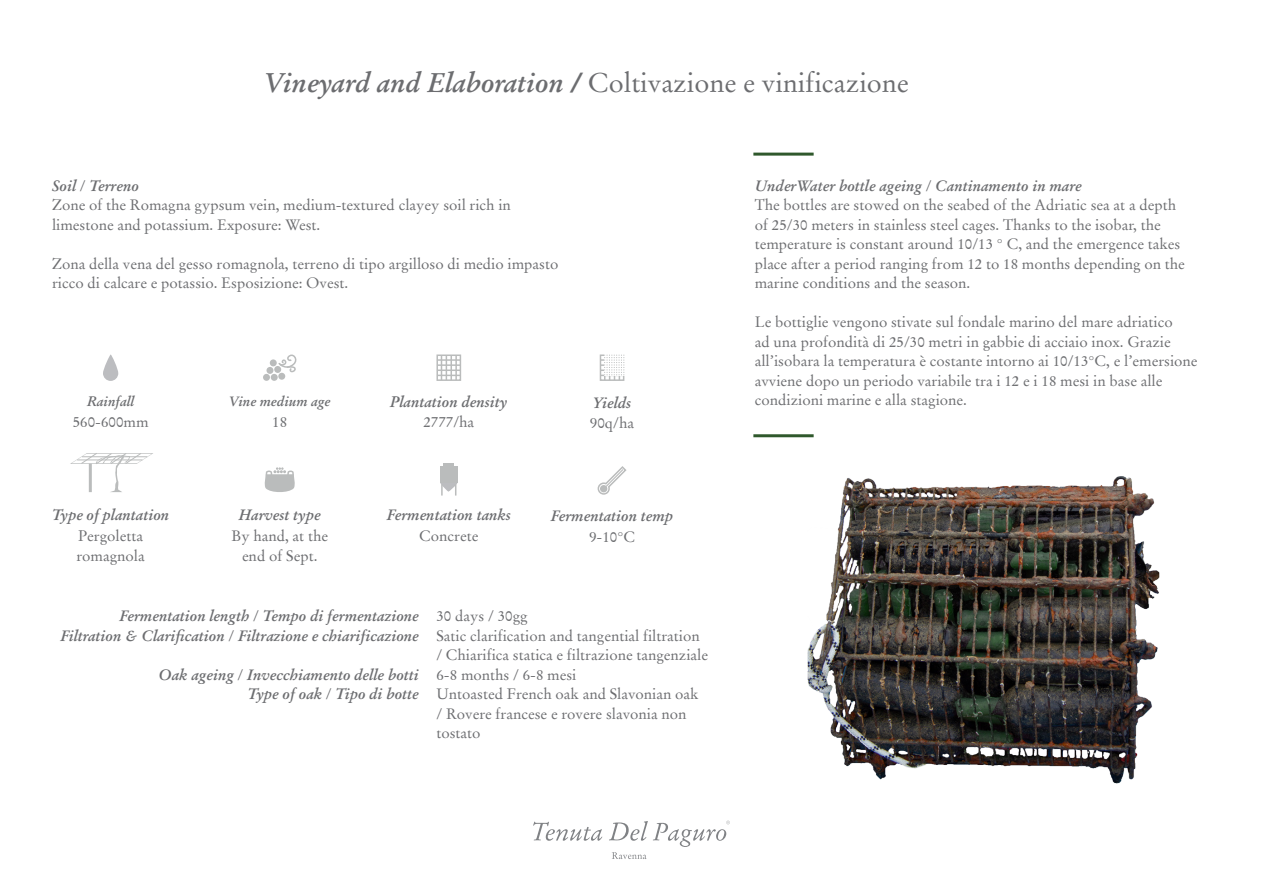
<style>
.page{position:relative;width:1263px;height:893px;background:#fff}
.page>*{position:absolute;margin:0;border:0;box-sizing:border-box;transform-origin:0 0}
.t1{font:27px "Stempel Garamond Roman";color:#6c6d70}
.t2{font:15px/19.5px "Stempel Garamond Roman";color:#6c6d70}
.t3{font:italic 700 15px/19.5px "Stempel Garamond";color:#6c6d70;text-align:right}
.t4{font:italic 700 15px "Stempel Garamond LT Std";color:#6c6d70}
.t5{font:italic 700 13.5px "Stempel Garamond LT Std";color:#6c6d70}
.s1{font-family:"Stempel Garamond LT Std";font-weight:700;font-style:italic}
.s2{font-family:"Stempel Garamond LT Std"}
.s3{font-family:"Stempel Garamond Roman";font-weight:400;font-style:normal}
.s4{font-family:"Stempel Garamond"}
</style>
<div class="page">
<img style="left:808px;top:476px;width:351px;height:307px">
<svg style="left:103px;top:354px;width:15px;height:27px"></svg>
<div style="left:270px;top:359px;width:7px;height:7px;background:#babcbc;border-radius:50%"></div>
<div style="left:274px;top:366px;width:7px;height:7px;background:#babcbc;border-radius:50%"></div>
<div style="left:263px;top:374px;width:7px;height:7px;background:#babcbc;border-radius:50%"></div>
<div style="left:266px;top:367px;width:7px;height:7px;background:#babcbc;border-radius:50%"></div>
<div style="left:278px;top:373px;width:7px;height:7px;background:#babcbc;border-radius:50%"></div>
<div style="left:271px;top:374px;width:7px;height:7px;background:#babcbc;border-radius:50%"></div>
<svg style="left:278px;top:354px;width:19px;height:19px"></svg>
<svg style="left:436px;top:354px;width:26px;height:27px"></svg>
<svg style="left:264px;top:467px;width:31px;height:25px"></svg>
<div style="left:440px;top:466px;width:17px;height:17px;background:#babcbc"></div>
<svg style="left:444px;top:464px;width:10px;height:2px"></svg>
<svg style="left:440px;top:483px;width:17px;height:13px"></svg>
<svg style="left:597px;top:466px;width:30px;height:29px"></svg>
<svg style="left:599px;top:354px;width:26px;height:27px"></svg>
<hr style="left:753px;top:153px;width:61px;height:3px;background:#2f582c">
<hr style="left:753px;top:434px;width:61px;height:3px;background:#2f582c">
<svg style="left:533px;top:822px;width:69px;height:19px"></svg>
<svg style="left:609px;top:821px;width:121px;height:38px"></svg>
<svg style="left:70px;top:453px;width:83px;height:39px"></svg>
<h1 class="t1" style="left:264px;top:66px;width:646px"><span class="s1">Vineyard and Elaboration /</span> Coltivazione e vinificazione</h1>
<p class="t3" style="left:52px;top:176px;width:88px"><span class="s2">Soil</span> <span class="s3">/</span> Terreno</p>
<p class="t2" style="left:52px;top:195px;width:460px">Zone of the Romagna gypsum vein, medium-textured clayey soil rich in limestone and potassium. Exposure: West.</p>
<p class="t2" style="left:52px;top:254px;width:508px">Zona della vena del gesso romagnola, terreno di tipo argilloso di medio impasto ricco di calcare e potassio. Esposizione: Ovest.</p>
<p class="t5" style="left:87px;top:393px;width:49px">Rainfall</p>
<p class="t5" style="left:229px;top:393px;width:103px">Vine medium age</p>
<p class="t4" style="left:390px;top:393px;width:119px">Plantation density</p>
<p class="t4" style="left:593px;top:394px;width:40px">Yields</p>
<p class="t2" style="left:73px;top:412px;width:77px">560-600mm</p>
<p class="t2" style="left:272px;top:412px;width:16px">18</p>
<p class="t2" style="left:423px;top:412px;width:52px">2777/ha</p>
<p class="t2" style="left:590px;top:413px;width:46px">90q/ha</p>
<p class="t4" style="left:52px;top:505px;width:119px">Type of plantation</p>
<p class="t4" style="left:239px;top:505px;width:84px">Harvest type</p>
<p class="t4" style="left:387px;top:506px;width:126px">Fermentation tanks</p>
<p class="t4" style="left:551px;top:506px;width:124px">Fermentation temp</p>
<p class="t2" style="left:231px;top:526px;width:98px;text-align:center">By hand, at the end of Sept.</p>
<p class="t2" style="left:78px;top:526px;width:66px">Pergoletta</p>
<p class="t2" style="left:419px;top:526px;width:61px">Concrete</p>
<p class="t2" style="left:589px;top:527px;width:48px">9-10°C</p>
<p class="t2" style="left:76px;top:546px;width:70px">romagnola</p>
<p class="t3" style="left:60px;top:606px;width:360px"><span class="s2">Fermentation length</span> <span class="s3">/</span> Tempo di fermentazione<br><span class="s2">Filtration &amp; Clarification</span> <span class="s3">/</span> Filtrazione e chiarificazione</p>
<p class="t3" style="left:158px;top:665px;width:262px"><span class="s2">Oak ageing</span> <span class="s3">/</span> Invecchiamento delle botti<br><span class="s2">Type of oak</span> <span class="s3">/</span> Tipo di botte</p>
<p class="t2" style="left:436px;top:606px;width:273px">30 days / 30gg<br>Satic clarification and tangential filtration / Chiarifica statica e filtrazione tangenziale<br>6-8 months / 6-8 mesi<br>Untoasted French oak and Slavonian oak / Rovere francese e rovere slavonia non tostato</p>
<p class="t4" style="left:755px;top:176px;width:329px">UnderWater bottle ageing <span class="s3">/</span> <span class="s4">Cantinamento in mare</span></p>
<p class="t2" style="left:755px;top:195px;width:432px">The bottles are stowed on the seabed of the Adriatic sea at a depth of 25/30 meters in stainless steel cages. Thanks to the isobar, the temperature is constant around 10/13 ° C, and the emergence takes place after a period ranging from 12 to 18 months depending on the marine conditions and the season.</p>
<p class="t2" style="left:755px;top:312px;width:444px">Le bottiglie vengono stivate sul fondale marino del mare adriatico<br>ad una profondità di 25/30 metri in gabbie di acciaio inox. Grazie all’isobara la temperatura è costante intorno ai 10/13°C, e l’emersione avviene dopo un periodo variabile tra i 12 e i 18 mesi in base alle condizioni marine e alla stagione.</p>
</div>
